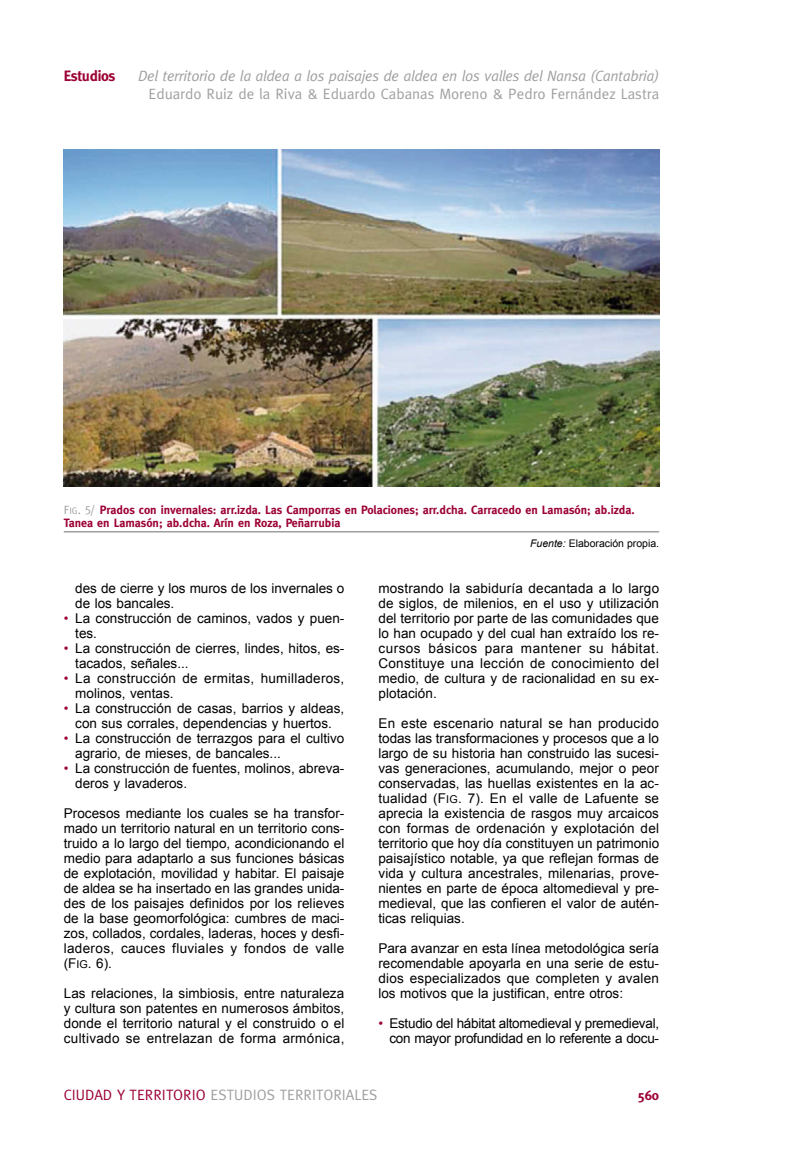
<style>
.page{position:relative;width:808px;height:1149px;background:#fff}
.page>*{position:absolute;margin:0;border:0;box-sizing:border-box;transform-origin:0 0}
.t1{font:15px "Meta";color:#9f9f9f}
.t2{font:italic 15px "Meta";letter-spacing:-.02em;color:#9f9f9f}
.t3{font:700 15px "Meta";letter-spacing:-.02em;color:#9c0233}
.t4{font:13.5px/15px "Arial";color:#000}
.t5{font:13.5px/15px "Arial";letter-spacing:-.02em;color:#000;text-align:right}
.t6{font:13.5px/15px "Arial";letter-spacing:.02em;color:#000}
.t7{font:700 13.5px "Meta";color:#9c0233}
.t8{font:700 12px/13.2px "Meta";color:#9c0233}
.t9{font:10.5px "Arial";color:#000}
.s1{font-family:"Meta Caps SC800";font-weight:400;color:#9f9f9f}
.s2{font-family:"Meta Caps SC800";font-weight:400;font-size:9.6px;color:#9f9f9f}
.s3{font-style:italic}
.s4{color:#9c0233}
.s5{font-family:"Arial MT SC800"}
.s6{font-family:"Arial MT SC800";font-size:10.8px}
</style>
<div class="page">
<img style="left:64px;top:149px;width:595px;height:337px">
<hr style="left:64px;top:531px;width:595px;height:1px;background:#9f9f9f">
<p class="t3" style="left:64px;top:67px;width:53px">Estudios</p>
<p class="t2" style="left:138px;top:67px;width:523px">Del territorio de la aldea a los paisajes de aldea en los valles del Nansa (Cantabria)</p>
<p class="t1" style="left:149px;top:85px;width:512px">Eduardo Ruiz de la Riva &amp; Eduardo Cabanas Moreno &amp; Pedro Fernández Lastra</p>
<p class="t8" style="left:64px;top:502px;width:572px"><span class="s1">F</span><span class="s2">ig</span><span class="s1">. 5/</span> Prados con invernales: arr.izda. Las Camporras en Polaciones; arr.dcha. Carracedo en Lamasón; ab.izda.<br>Tanea en Lamasón; ab.dcha. Arín en Roza, Peñarrubia</p>
<p class="t9" style="left:530px;top:537px;width:130px"><span class="s3">Fuente:</span> Elaboración propia.</p>
<p class="t4" style="left:75px;top:580px;width:271px">des de cierre y los muros de los invernales o de los bancales.</p>
<p class="t4" style="left:75px;top:610px;width:271px;text-indent:-11px"><span class="s4">•</span> La construcción de caminos, vados y puen&shy;tes.</p>
<p class="t4" style="left:75px;top:640px;width:271px;text-indent:-11px"><span class="s4">•</span> La construcción de cierres, lindes, hitos, es&shy;tacados, señales...</p>
<p class="t6" style="left:75px;top:670px;width:271px;text-indent:-11px"><span class="s4">•</span> La construcción de ermitas, humilladeros, molinos, ventas.</p>
<p class="t4" style="left:64px;top:700px;width:282px;text-align:center"><span class="s4">•</span> La construcción de casas, barrios y aldeas, con sus corrales, dependencias y huertos.</p>
<p class="t4" style="left:75px;top:730px;width:271px;text-indent:-11px"><span class="s4">•</span> La construcción de terrazgos para el cultivo agrario, de mieses, de bancales...</p>
<p class="t4" style="left:75px;top:760px;width:271px;text-indent:-11px"><span class="s4">•</span> La construcción de fuentes, molinos, abreva&shy;deros y lavaderos.</p>
<p class="t4" style="left:64px;top:805px;width:282px;text-align:justify">Procesos mediante los cuales se ha transfor&shy;mado un territorio natural en un territorio cons&shy;truido a lo largo del tiempo, acondicionando el medio para adaptarlo a sus funciones básicas de explotación, movilidad y habitar. El paisaje de aldea se ha insertado en las grandes unida&shy;des de los paisajes definidos por los relieves de la base geomorfológica: cumbres de maci&shy;zos, collados, cordales, laderas, hoces y desfi&shy;laderos, cauces fluviales y fondos de valle (<span class="s5">F</span><span class="s6">ig</span>. 6).</p>
<p class="t4" style="left:64px;top:985px;width:282px;text-align:justify">Las relaciones, la simbiosis, entre naturaleza y cultura son patentes en numerosos ámbitos, donde el territorio natural y el construido o el cultivado se entrelazan de forma armónica,</p>
<p class="t4" style="left:378px;top:580px;width:282px;text-align:justify">mostrando la sabiduría decantada a lo largo de siglos, de milenios, en el uso y utilización del territorio por parte de las comunidades que lo han ocupado y del cual han extraído los re&shy;cursos básicos para mantener su hábitat.<br>Constituye una lección de conocimiento del medio, de cultura y de racionalidad en su ex&shy;plotación.</p>
<p class="t4" style="left:378px;top:715px;width:282px;text-align:justify">En este escenario natural se han producido todas las transformaciones y procesos que a lo largo de su historia han construido las sucesi&shy;vas generaciones, acumulando, mejor o peor conservadas, las huellas existentes en la ac&shy;tualidad (<span class="s5">F</span><span class="s6">ig</span>. 7). En el valle de Lafuente se aprecia la existencia de rasgos muy arcaicos con formas de ordenación y explotación del territorio que hoy día constituyen un patrimonio paisajístico notable, ya que reflejan formas de vida y cultura ancestrales, milenarias, prove&shy;nientes en parte de época altomedieval y pre&shy;medieval, que las confieren el valor de autén&shy;ticas reliquias.</p>
<p class="t4" style="left:378px;top:940px;width:282px;text-align:justify">Para avanzar en esta línea metodológica sería recomendable apoyarla en una serie de estu&shy;dios especializados que completen y avalen los motivos que la justifican, entre otros:</p>
<p class="t5" style="left:378px;top:1015px;width:282px"><span class="s4">•</span> Estudio del hábitat altomedieval y premedieval, con mayor profundidad en lo referente a docu-</p>
<p class="t1" style="left:64px;top:1085px;width:315px"><span class="s4">CIUDAD Y TERRITORIO</span> ESTUDIOS TERRITORIALES</p>
<p class="t7" style="left:637px;top:1086px;width:23px">560</p>
</div>
